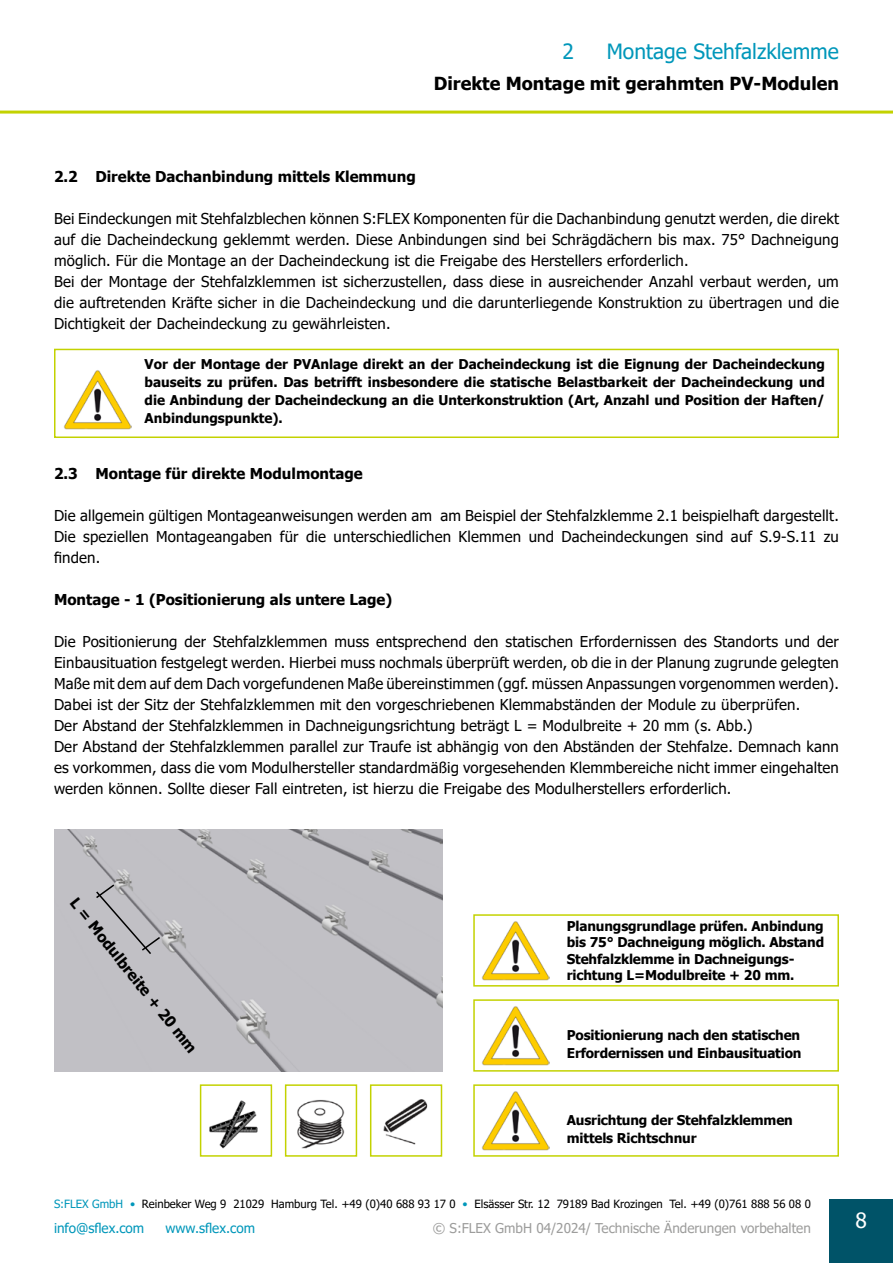
<style>
.page{position:relative;width:893px;height:1263px;background:#fff}
.page>*{position:absolute;margin:0;border:0;box-sizing:border-box;transform-origin:0 0}
.t1{font:21px "Tahoma";color:#0097ba}
.t2{font:21px "Tahoma";color:#fff}
.t3{font:700 18px "Tahoma";color:#000}
.t4{font:15px/21px "Tahoma";letter-spacing:.01em;color:#000}
.t5{font:700 15px "Tahoma";color:#000}
.t6{font:700 13.5px/18px "Tahoma";letter-spacing:-.01em;color:#000}
.t7{font:13.5px "Tahoma";color:#9d9d9c}
.t8{font:13.5px "Tahoma";color:#0097ba}
.t9{font:11.4px "Tahoma";color:#000}
.s1{color:#0097ba}
</style>
<div class="page">
<div style="left:829px;top:1199px;width:64px;height:64px;background:#005368"></div>
<hr style="left:0;top:111px;width:893px;height:3px;background:#c3d200">
<div style="left:473px;top:1084px;width:366px;height:73px;border:2px solid #c3d200"></div>
<img style="left:482px;top:1091px;width:68px;height:60px">
<div style="left:473px;top:999px;width:366px;height:72px;border:2px solid #c3d200"></div>
<img style="left:482px;top:1006px;width:68px;height:60px">
<div style="left:370px;top:1084px;width:72px;height:73px;border:2px solid #c3d200"></div>
<img style="left:383px;top:1099px;width:45px;height:46px">
<div style="left:285px;top:1084px;width:72px;height:73px;border:2px solid #c3d200"></div>
<img style="left:297px;top:1099px;width:48px;height:49px">
<div style="left:200px;top:1084px;width:72px;height:73px;border:2px solid #c3d200"></div>
<img style="left:209px;top:1100px;width:49px;height:48px">
<img style="left:54px;top:829px;width:388px;height:242px">
<svg style="left:94px;top:883px;width:68px;height:73px;background:#b7b6ba"></svg>
<div style="left:473px;top:914px;width:366px;height:72px;border:2px solid #c3d200"></div>
<img style="left:482px;top:921px;width:68px;height:60px">
<div style="left:54px;top:349px;width:785px;height:89px;border:2px solid #c3d200"></div>
<img style="left:64px;top:370px;width:68px;height:60px">
<h1 class="t1" style="left:562px;top:37px;width:13px">2</h1>
<h1 class="t1" style="left:607px;top:37px;width:234px">Montage Stehfalzklemme</h1>
<p class="t3" style="left:434px;top:71px;width:407px">Direkte Montage mit gerahmten PV-Modulen</p>
<p class="t5" style="left:54px;top:166px;width:363px">2.2 Direkte Dachanbindung mittels Klemmung</p>
<p class="t4" style="left:54px;top:208px;width:786px">Bei Eindeckungen mit Stehfalzblechen können S:FLEX Komponenten für die Dachanbindung genutzt werden, die direkt auf die Dacheindeckung geklemmt werden. Diese Anbindungen sind bei Schrägdächern bis max. 75° Dachneigung möglich. Für die Montage an der Dacheindeckung ist die Freigabe des Herstellers erforderlich.<br>Bei der Montage der Stehfalzklemmen ist sicherzustellen, dass diese in ausreichender Anzahl verbaut werden, um die auftretenden Kräfte sicher in die Dacheindeckung und die darunterliegende Konstruktion zu übertragen und die Dichtigkeit der Dacheindeckung zu gewährleisten.</p>
<p class="t6" style="left:145px;top:356px;width:682px;text-align:justify">Vor der Montage der PVAnlage direkt an der Dacheindeckung ist die Eignung der Dacheindeckung bauseits zu prüfen. Das betrifft insbesondere die statische Belastbarkeit der Dacheindeckung und die Anbindung der Dacheindeckung an die Unterkonstruktion (Art, Anzahl und Position der Haften/ Anbindungspunkte).</p>
<p class="t5" style="left:54px;top:463px;width:310px">2.3 Montage für direkte Modulmontage</p>
<p class="t4" style="left:54px;top:506px;width:786px;text-align:justify">Die allgemein gültigen Montageanweisungen werden am am Beispiel der Stehfalzklemme 2.1 beispielhaft dargestellt.<br>Die speziellen Montageangaben für die unterschiedlichen Klemmen und Dacheindeckungen sind auf S.9-S.11 zu finden.</p>
<p class="t5" style="left:54px;top:589px;width:340px">Montage - 1 (Positionierung als untere Lage)</p>
<p class="t4" style="left:54px;top:632px;width:786px">Die Positionierung der Stehfalzklemmen muss entsprechend den statischen Erfordernissen des Standorts und der Einbausituation festgelegt werden. Hierbei muss nochmals überprüft werden, ob die in der Planung zugrunde gelegten Maße mit dem auf dem Dach vorgefundenen Maße übereinstimmen (ggf. müssen Anpassungen vorgenommen werden).<br>Dabei ist der Sitz der Stehfalzklemmen mit den vorgeschriebenen Klemmabständen der Module zu überprüfen.<br>Der Abstand der Stehfalzklemmen in Dachneigungsrichtung beträgt L = Modulbreite + 20 mm (s. Abb.)<br>Der Abstand der Stehfalzklemmen parallel zur Traufe ist abhängig von den Abständen der Stehfalze. Demnach kann es vorkommen, dass die vom Modulhersteller standardmäßig vorgesehenden Klemmbereiche nicht immer eingehalten werden können. Sollte dieser Fall eintreten, ist hierzu die Freigabe des Modulherstellers erforderlich.</p>
<p class="t5" style="left:82px;top:893px;width:195px;rotate:52deg">L = Modulbreite + 20 mm</p>
<p class="t6" style="left:567px;top:918px;width:259px;line-height:16.5px">Planungsgrundlage prüfen. Anbindung bis 75° Dachneigung möglich. Abstand Stehfalzklemme in Dachneigungs&shy;richtung L=Modulbreite + 20 mm.</p>
<p class="t6" style="left:567px;top:1027px;width:236px">Positionierung nach den statischen<br>Erfordernissen und Einbausituation</p>
<p class="t6" style="left:567px;top:1112px;width:228px">Ausrichtung der Stehfalzklemmen mittels Richtschnur</p>
<p class="t9" style="left:54px;top:1196px;width:758px"><span class="s1">S:FLEX GmbH •</span> Reinbeker Weg 9 21029 Hamburg Tel. +49 (0)40 688 93 17 0 <span class="s1">•</span> Elsässer Str. 12 79189 Bad Krozingen Tel. +49 (0)761 888 56 08 0</p>
<p class="t7" style="left:433px;top:1219px;width:380px">© S:FLEX GmbH 04/2024/ Technische Änderungen vorbehalten</p>
<h1 class="t2" style="left:855px;top:1206px;width:13px">8</h1>
<p class="t8" style="left:54px;top:1219px;width:92px">info@sflex.com</p>
<p class="t8" style="left:165px;top:1219px;width:91px">www.sflex.com</p>
</div>
